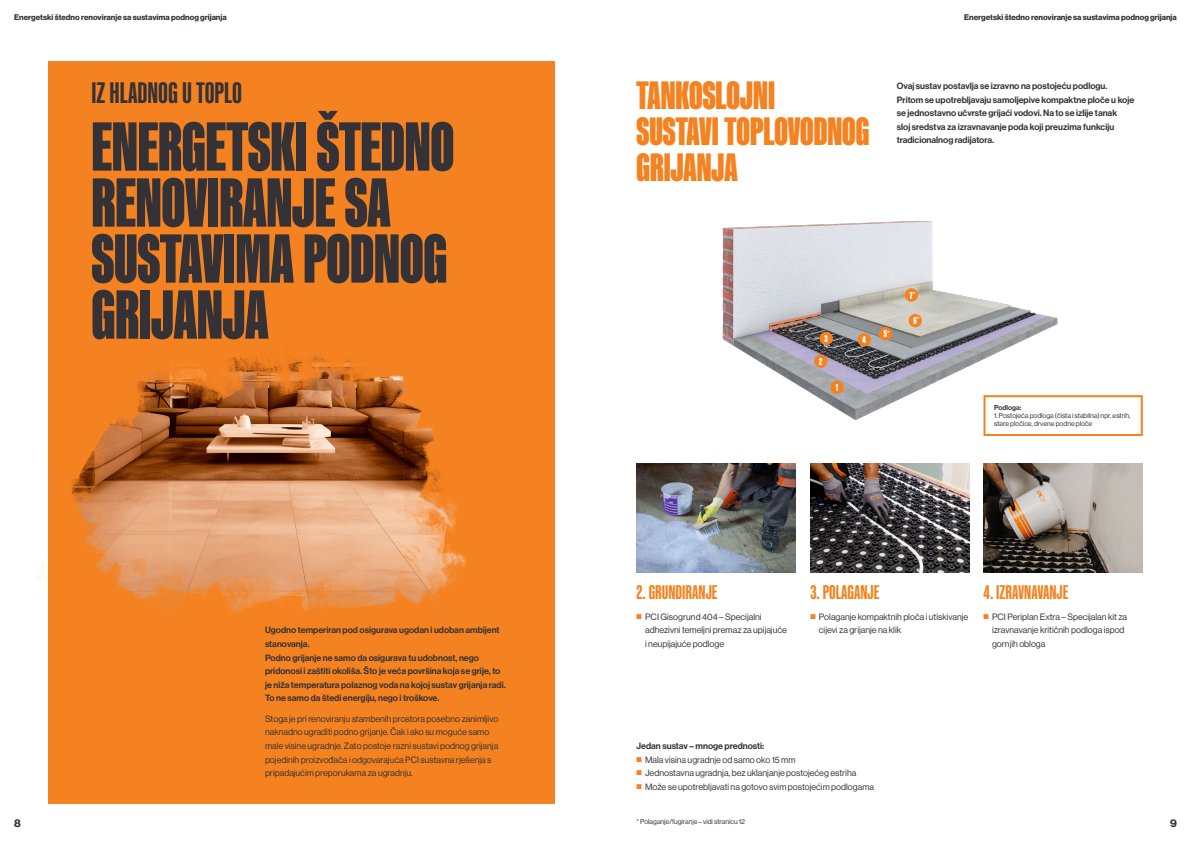
<style>
.page{position:relative;width:1191px;height:842px;background:#fff}
.page>*{position:absolute;margin:0;border:0;box-sizing:border-box;transform-origin:0 0}
.t1{font:900 70px/56px "Kaneda Gothic";color:#353237}
.t2{font:900 40px/36px "Kaneda Gothic";color:#f58220}
.t3{font:700 30px "Kaneda Gothic";color:#353237}
.t4{font:700 20px "Kaneda Gothic";color:#f58220}
.t5{font:11px "N Haas Grotesk DS Pro 75 Bd";color:#353237}
.t6{font:900 10px "Kaneda Gothic";color:#fff}
.t7{font:9px/13.6px "N Haas Grotesk DS Pro 55 Rg";color:#353237}
.t8{font:9px/13.6px "N Haas Grotesk DS Pro 65 Md";color:#353237}
.t9{font:8px "N Haas Grotesk DS Pro 75 Bd";color:#353237}
.t10{font:7px/8px "N Haas Grotesk DS Pro 55 Rg";color:#353237}
.t11{font:7px "N Haas Grotesk DS Pro 65 Md";color:#353237}
.s1{color:#f58220}
</style>
<div class="page">
<div style="left:48px;top:62px;width:506px;height:742px;background:#f58220"></div>
<img style="left:39px;top:300px;width:427px;height:314px">
<img style="left:722px;top:220px;width:336px;height:201px">
<img style="left:810px;top:463px;width:159px;height:109px">
<img style="left:636px;top:463px;width:160px;height:109px">
<img style="left:983px;top:463px;width:159px;height:109px">
<div style="left:983px;top:395px;width:159px;height:41px;border:2px solid #f58220"></div>
<div style="left:830px;top:381px;width:13px;height:13px;background:#f58220;border-radius:50%"></div>
<div style="left:814px;top:355px;width:13px;height:13px;background:#f58220;border-radius:50%"></div>
<div style="left:857px;top:333px;width:14px;height:13px;background:#f58220;border-radius:50%"></div>
<div style="left:819px;top:332px;width:14px;height:13px;background:#f58220;border-radius:50%"></div>
<div style="left:904px;top:288px;width:14px;height:14px;background:#f58220;border-radius:50%"></div>
<div style="left:908px;top:314px;width:14px;height:13px;background:#f58220;border-radius:50%"></div>
<div style="left:878px;top:327px;width:14px;height:13px;background:#f58220;border-radius:50%"></div>
<p class="t9" style="left:14px;top:13px;width:214px">Energetski štedno renoviranje sa sustavima podnog grijanja</p>
<p class="t9" style="left:964px;top:13px;width:214px">Energetski štedno renoviranje sa sustavima podnog grijanja</p>
<h3 class="t3" style="left:92px;top:76px;width:152px">IZ HLADNOG U TOPLO</h3>
<h1 class="t1" style="left:92px;top:118px;width:364px">ENERGETSKI ŠTEDNO<br>RENOVIRANJE SA<br>SUSTAVIMA PODNOG<br>GRIJANJA</h1>
<p class="t8" style="left:265px;top:623px;width:242px">Ugodno temperiran pod osigurava ugodan i udoban ambijent stanovanja.<br>Podno grijanje ne samo da osigurava tu udobnost, nego pridonosi i zaštiti okoliša. Što je veća površina koja se grije, to je niža temperatura polaznog voda na kojoj sustav grijanja radi.<br>To ne samo da štedi energiju, nego i troškove.</p>
<p class="t7" style="left:265px;top:712px;width:235px">Stoga je pri renoviranju stambenih prostora posebno zanimljivo naknadno ugraditi podno grijanje. Čak i ako su moguće samo male visine ugradnje. Zato postoje razni sustavi podnog grijanja pojedinih proizvođača i odgovarajuća PCI sustavna rješenja s pripadajućim preporukama za ugradnju.</p>
<h2 class="t2" style="left:636px;top:77px;width:234px">TANKOSLOJNI<br>SUSTAVI TOPLOVODNOG<br>GRIJANJA</h2>
<p class="t8" style="left:896px;top:79px;width:239px">Ovaj sustav postavlja se izravno na postojeću podlogu.<br>Pritom se upotrebljavaju samoljepive kompaktne ploče u koje se jednostavno učvrste grijaći vodovi. Na to se izlije tanak<br>sloj sredstva za izravnavanje poda koji preuzima funkciju tradicionalnog radijatora.</p>
<p class="t6" style="left:824px;top:333px;width:5px">3</p>
<p class="t6" style="left:862px;top:334px;width:5px">4</p>
<p class="t6" style="left:819px;top:356px;width:5px">2</p>
<p class="t6" style="left:836px;top:382px;width:4px">1</p>
<p class="t6" style="left:884px;top:328px;width:7px">5<sup>*</sup></p>
<p class="t6" style="left:910px;top:290px;width:7px">7<sup>*</sup></p>
<p class="t6" style="left:913px;top:315px;width:7px">6<sup>*</sup></p>
<p class="t11" style="left:994px;top:404px;width:29px">Podloga:</p>
<p class="t10" style="left:994px;top:412px;width:138px">1. Postojeća podloga (čista i stabilna) npr. estrih, stare pločice, drvene podne ploče</p>
<h3 class="t4" style="left:636px;top:581px;width:82px">2. GRUNDIRANJE</h3>
<p class="t7" style="left:645px;top:610px;width:143px;text-indent:-9px"><span class="s1">■</span> PCI Gisogrund 404 – Specijalni adhezivni temeljni premaz za upijajuće i neupijajuće podloge</p>
<h3 class="t4" style="left:810px;top:581px;width:70px">3. POLAGANJE</h3>
<h3 class="t4" style="left:983px;top:581px;width:86px">4. IZRAVNAVANJE</h3>
<p class="t7" style="left:819px;top:610px;width:151px;text-indent:-9px"><span class="s1">■</span> Polaganje kompaktnih ploča i utiskivanje cijevi za grijanje na klik</p>
<p class="t7" style="left:992px;top:610px;width:137px;text-indent:-9px"><span class="s1">■</span> PCI Periplan Extra – Specijalan kit za izravnavanje kritičnih podloga ispod gornjih obloga</p>
<p class="t8" style="left:636px;top:739px;width:129px">Jedan sustav – mnoge prednosti:</p>
<p class="t7" style="left:636px;top:753px;width:160px"><span class="s1">■</span> Mala visina ugradnje od samo oko 15 mm</p>
<p class="t7" style="left:636px;top:766px;width:221px"><span class="s1">■</span> Jednostavna ugradnja, bez uklanjanje postojećeg estriha</p>
<p class="t7" style="left:636px;top:780px;width:239px"><span class="s1">■</span> Može se upotrebljavati na gotovo svim postojećim podlogama</p>
<p class="t10" style="left:636px;top:817px;width:110px">* Polaganje/fugiranje – vidi stranicu 12</p>
<p class="t5" style="left:14px;top:817px;width:8px">8</p>
<p class="t5" style="left:1170px;top:817px;width:8px">9</p>
</div>
